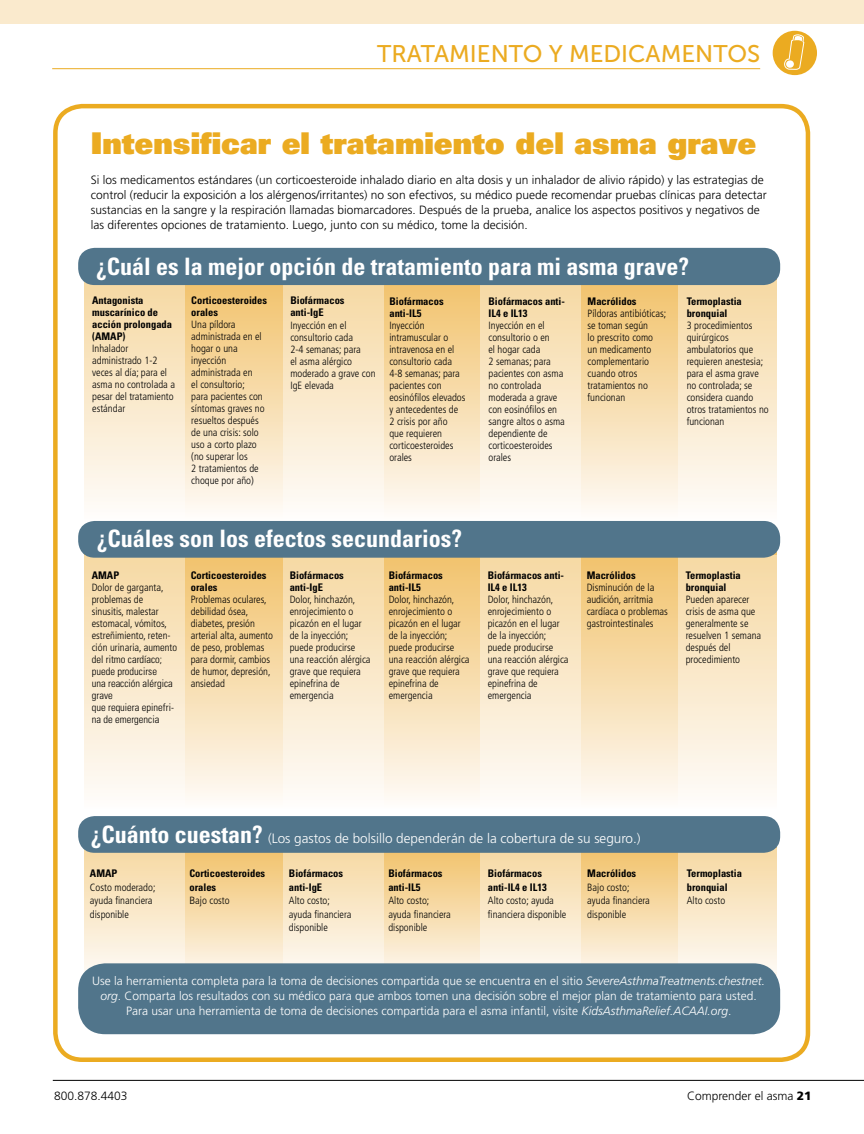
<style>
.page{position:relative;width:864px;height:1134px;background:#fff}
.page>*{position:absolute;margin:0;border:0;box-sizing:border-box;transform-origin:0 0}
.t1{font:900 30px "Univers";color:#ebab21}
.t2{font:700 condensed 24px "Univers";color:#fff}
.t3{font:24px "Museo Sans 500";color:#ebab21}
.t4{font:300 13.5px "Frutiger";color:#fff}
.t5{font:300 12px/15px "Frutiger";color:#000}
.t6{font:300 12px/15px "Frutiger";color:#fff;text-align:center}
.t7{font:300 condensed 10.5px/12px "Frutiger";color:#000}
.t8{font:700 condensed 10.5px/12px "Univers";color:#000}
.t9{font:300 condensed 10.5px/12px "Univers";color:#000}
.s1{font-family:"Univers"}
.s2{font-family:"Univers";font-weight:700;font-stretch:condensed;font-size:24px}
.s3{font-stretch:normal}
.s4{font-style:italic}
.s5{font-weight:900}
</style>
<div class="page">
<div style="left:0;top:0;width:864px;height:24px;background:#faeacd"></div>
<hr style="left:53px;top:1080px;width:811px;height:1px;background:#000">
<hr style="left:52px;top:68px;width:708px;height:1px;background:#ebab21">
<div style="left:773px;top:31px;width:44px;height:44px;background:#ebab21;border-radius:50%"></div>
<svg style="left:784px;top:34px;width:20px;height:36px"></svg>
<div style="left:84px;top:279px;width:692px;height:242px;background:linear-gradient(to bottom,#f1c16a,#fefbf7)"></div>
<div style="left:84px;top:553px;width:692px;height:256px;background:linear-gradient(to bottom,#f1c26a,#fefbf7)"></div>
<svg style="left:84px;top:853px;width:692px;height:122px;background:#f6daa8"></svg>
<div style="left:84px;top:281px;width:100px;height:240px;background:linear-gradient(to bottom,#f4d7a1,#fffcfa)"></div>
<div style="left:84px;top:555px;width:100px;height:256px;background:linear-gradient(to bottom,#f6d8a2,#fefcfa)"></div>
<div style="left:84px;top:848px;width:100px;height:123px;background:linear-gradient(to bottom,#f7d9a2,#fbf7f0)"></div>
<div style="left:283px;top:281px;width:100px;height:240px;background:linear-gradient(to bottom,#f6d8a2,#fefcfa)"></div>
<div style="left:283px;top:555px;width:100px;height:256px;background:linear-gradient(to bottom,#f6d8a2,#fefcfb)"></div>
<svg style="left:283px;top:853px;width:100px;height:110px;background:#f9e7c8"></svg>
<div style="left:481px;top:281px;width:100px;height:240px;background:linear-gradient(to bottom,#f6d8a2,#fefcfa)"></div>
<div style="left:481px;top:555px;width:100px;height:256px;background:linear-gradient(to bottom,#f6d8a2,#fefcfb)"></div>
<svg style="left:481px;top:853px;width:100px;height:110px;background:#f9e7c8"></svg>
<div style="left:679px;top:281px;width:100px;height:240px;background:linear-gradient(to bottom,#f6d9a4,#fefcf9)"></div>
<div style="left:679px;top:555px;width:100px;height:256px;background:linear-gradient(to bottom,#f6d9a4,#fefcfa)"></div>
<div style="left:679px;top:848px;width:100px;height:123px;background:linear-gradient(to bottom,#f8dba7,#fbf6ef)"></div>
<div style="left:53px;top:104px;width:757px;height:958px;border:4px solid #ebab21;border-radius:27px"></div>
<div style="left:78px;top:248px;width:702px;height:37px;background:#51758b;border-radius:17px"></div>
<div style="left:78px;top:521px;width:702px;height:37px;background:#51758b;border-radius:16px"></div>
<div style="left:78px;top:816px;width:702px;height:37px;background:#51758b;border-radius:16px"></div>
<div style="left:78px;top:963px;width:702px;height:71px;background:#51758b;border-radius:27px"></div>
<h2 class="t3" style="left:377px;top:40px;width:384px">TRATAMIENTO Y MEDICAMENTOS</h2>
<h1 class="t1" style="left:91px;top:123px;width:667px">Intensificar el tratamiento del asma grave</h1>
<p class="t5" style="left:91px;top:172px;width:678px">Si los medicamentos estándares (un corticoesteroide inhalado diario en alta dosis y un inhalador de alivio rápido) y las estrategias de control (reducir la exposición a los alérgenos/irritantes) no son efectivos, su médico puede recomendar pruebas clínicas para detectar sustancias en la sangre y la respiración llamadas biomarcadores. Después de la prueba, analice los aspectos positivos y negativos de las diferentes opciones de tratamiento. Luego, junto con su médico, tome la decisión.</p>
<h2 class="t2" style="left:96px;top:251px;width:595px">¿Cuál es la mejor opción de tratamiento para mi asma grave?</h2>
<p class="t8" style="left:92px;top:295px;width:81px">Antagonista muscarínico de acción prolongada (AMAP)</p>
<p class="t7" style="left:92px;top:343px;width:84px">Inhalador administrado 1-2 veces al día; para el asma no controlada a pesar del tratamiento estándar</p>
<p class="t8" style="left:191px;top:295px;width:77px">Corticoesteroides orales</p>
<p class="t7" style="left:191px;top:319px;width:75px">Una píldora administrada en el hogar o una inyección administrada en<br>el consultorio;<br>para pacientes con síntomas graves no resueltos después de una crisis: solo uso a corto plazo (no superar los<br>2 tratamientos de choque por año)</p>
<p class="t8" style="left:290px;top:295px;width:56px">Biofármacos anti-IgE</p>
<p class="t7" style="left:290px;top:319px;width:87px">Inyección en el consultorio cada<br>2-4 semanas; para<br>el asma alérgico moderado a grave con<br>IgE elevada</p>
<p class="t8" style="left:389px;top:295px;width:56px">Biofármacos anti-IL5</p>
<p class="t7" style="left:389px;top:319px;width:78px">Inyección intramuscular o intravenosa en el consultorio cada<br>4-8 semanas; para pacientes con eosinófilos elevados y antecedentes de<br>2 crisis por año<br>que requieren corticoesteroides orales</p>
<h2 class="t2" style="left:97px;top:524px;width:367px">¿Cuáles son los efectos secundarios?</h2>
<p class="t8" style="left:92px;top:569px;width:29px">AMAP</p>
<p class="t7" style="left:92px;top:581px;width:87px">Dolor de garganta, problemas de sinusitis, malestar estomacal, vómitos, estreñimiento, reten&shy;ción urinaria, <span class="s1">aumento</span></p>
<p class="t9" style="left:92px;top:653px;width:84px">del ritmo cardíaco; puede producirse<br>una reacción alérgica grave<br>que requiera epinefri&shy;na de emergencia</p>
<p class="t8" style="left:191px;top:569px;width:77px">Corticoesteroides orales</p>
<p class="t7" style="left:191px;top:593px;width:84px">Problemas oculares, debilidad ósea, diabetes, presión arterial alta, aumento de peso, problemas para dormir, cambios de humor, depresión, ansiedad</p>
<p class="t8" style="left:290px;top:569px;width:56px">Biofármacos anti-IgE</p>
<p class="t7" style="left:290px;top:593px;width:82px">Dolor, hinchazón, enrojecimiento o picazón en el lugar de la inyección; puede producirse una reacción alérgica grave que requiera epinefrina de emergencia</p>
<p class="t8" style="left:389px;top:569px;width:56px">Biofármacos anti-IL5</p>
<p class="t7" style="left:389px;top:593px;width:82px">Dolor, hinchazón, enrojecimiento o picazón en el lugar de la inyección; puede producirse una reacción alérgica grave que requiera epinefrina de emergencia</p>
<p class="t8" style="left:489px;top:295px;width:78px">Biofármacos anti-<br>IL4 e IL13</p>
<p class="t7" style="left:489px;top:319px;width:78px">Inyección en el consultorio o en<br>el hogar cada<br>2 semanas; para pacientes con asma no controlada moderada a grave con eosinófilos en sangre altos o asma dependiente de corticoesteroides orales</p>
<p class="t8" style="left:488px;top:569px;width:78px">Biofármacos anti-<br>IL4 e IL13</p>
<p class="t7" style="left:488px;top:593px;width:82px">Dolor, hinchazón, enrojecimiento o picazón en el lugar de la inyección; puede producirse una reacción alérgica grave que requiera epinefrina de emergencia</p>
<p class="t8" style="left:588px;top:295px;width:50px">Macrólidos</p>
<p class="t7" style="left:588px;top:307px;width:80px">Píldoras antibióticas; se toman según<br>lo prescrito como<br>un medicamento complementario cuando otros tratamientos no funcionan</p>
<p class="t8" style="left:687px;top:295px;width:57px">Termoplastia bronquial</p>
<p class="t7" style="left:687px;top:319px;width:84px">3 procedimientos quirúrgicos ambulatorios que requieren anestesia; para el asma grave no controlada; se considera cuando otros tratamientos no funcionan</p>
<p class="t8" style="left:587px;top:569px;width:50px">Macrólidos</p>
<p class="t7" style="left:587px;top:581px;width:83px">Disminución de la audición, arritmia cardíaca o problemas gastrointestinales</p>
<p class="t8" style="left:686px;top:569px;width:57px">Termoplastia bronquial</p>
<p class="t7" style="left:686px;top:593px;width:77px">Pueden aparecer crisis de asma que generalmente se resuelven 1 semana después del procedimiento</p>
<p class="t4" style="left:91px;top:830px;width:551px"><span class="s2">¿Cuánto cuestan?</span> (Los gastos de bolsillo dependerán de la cobertura de su seguro.)</p>
<p class="t8" style="left:90px;top:867px;width:29px">AMAP</p>
<p class="t7" style="left:90px;top:880px;width:67px;line-height:13.5px">Costo moderado; ayuda financiera disponible</p>
<p class="t8" style="left:189px;top:866px;width:77px;line-height:13.5px">Corticoesteroides orales</p>
<p class="t7" style="left:189px;top:895px;width:42px"><span class="s3">B</span>ajo costo</p>
<p class="t8" style="left:289px;top:866px;width:56px;line-height:13.5px">Biofármacos anti-IgE</p>
<p class="t7" style="left:289px;top:894px;width:64px;line-height:13.5px">Alto costo; ayuda financiera disponible</p>
<p class="t8" style="left:388px;top:866px;width:56px;line-height:13.5px">Biofármacos anti-IL5</p>
<p class="t7" style="left:388px;top:894px;width:64px;line-height:13.5px">Alto costo; ayuda financiera disponible</p>
<p class="t8" style="left:488px;top:866px;width:60px;line-height:13.5px">Biofármacos anti-IL4 e IL13</p>
<p class="t7" style="left:488px;top:894px;width:80px;line-height:13.5px">Alto costo; ayuda financiera disponible</p>
<p class="t8" style="left:587px;top:867px;width:50px">Macrólidos</p>
<p class="t7" style="left:587px;top:880px;width:64px;line-height:13.5px">Bajo costo; ayuda financiera disponible</p>
<p class="t8" style="left:687px;top:866px;width:57px;line-height:13.5px">Termoplastia bronquial</p>
<p class="t7" style="left:687px;top:895px;width:40px">Alto costo</p>
<p class="t6" style="left:92px;top:974px;width:674px">Use la herramienta completa para la toma de decisiones compartida que se encuentra en el sitio <span class="s4">SevereAsthmaTreatments.chestnet. org</span>. Comparta los resultados con su médico para que ambos tomen una decisión sobre el mejor plan de tratamiento para usted.<br>Para usar una herramienta de toma de decisiones compartida para el asma infantil, visite <span class="s4">KidsAsthmaRelief.ACAAI.org</span>.</p>
<p class="t5" style="left:54px;top:1089px;width:75px">800.878.4403</p>
<p class="t5" style="left:687px;top:1089px;width:126px">Comprender el asma <span class="s5">21</span></p>
</div>
